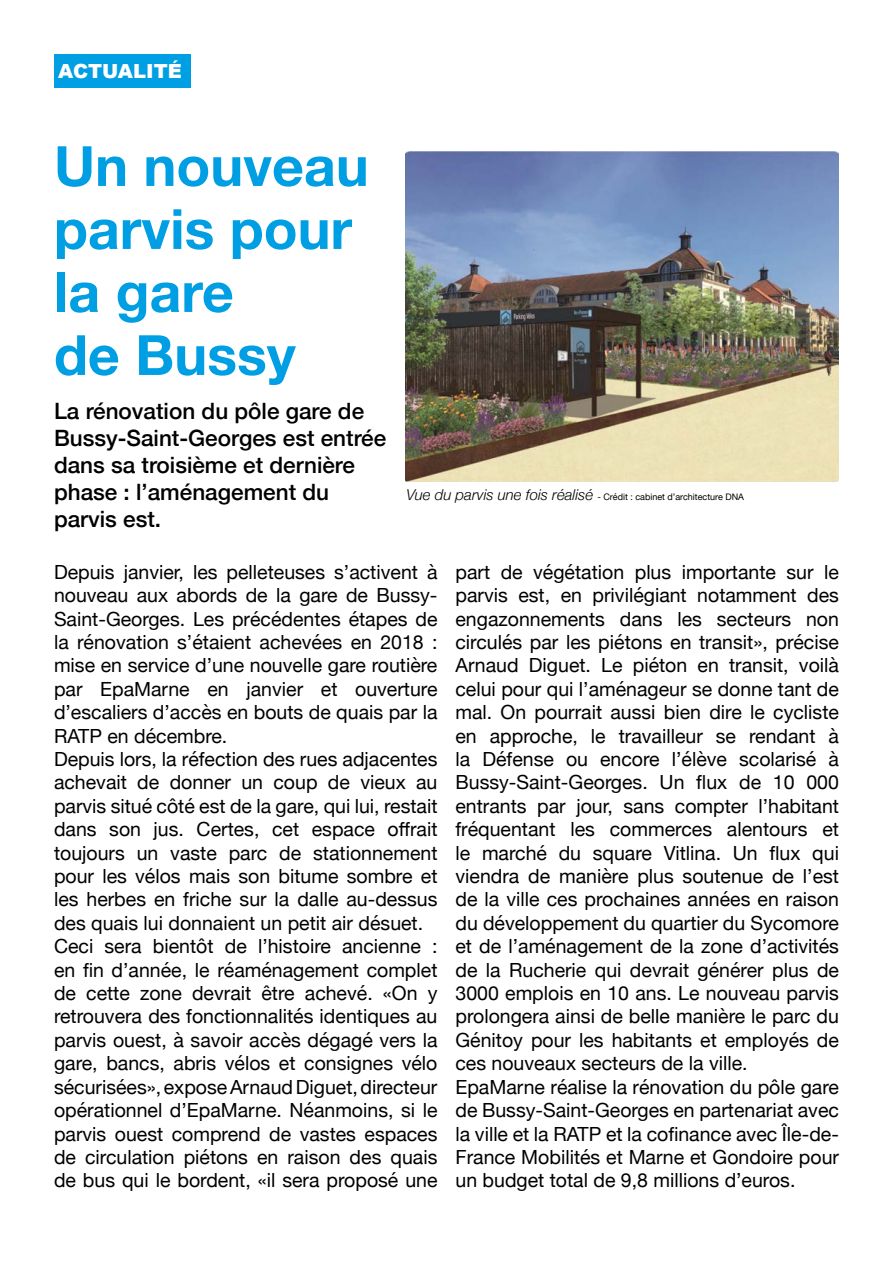
<style>
.page{position:relative;width:893px;height:1263px;background:#fff}
.page>*{position:absolute;margin:0;border:0;box-sizing:border-box;transform-origin:0 0}
.t1{font:700 55.5px/63px "Helvetica Neue";color:#009fe3}
.t2{font:500 22.5px/27px "Helvetica Neue";color:#000}
.t3{font:19.5px/23.4px "Helvetica Neue";color:#000}
.t4{font:900 19.5px "Arial";color:#fff}
.t5{font:9px "Helvetica Neue";color:#000}
.s1{font-weight:300;font-style:italic;font-size:15px}
</style>
<div class="page">
<div style="left:54px;top:54px;width:136px;height:33px;background:#009fe3"></div>
<img style="left:405px;top:151px;width:434px;height:330px">
<p class="t4" style="left:58px;top:56px;width:125px">ACTUALITÉ</p>
<h1 class="t1" style="left:54px;top:136px;width:316px">Un nouveau parvis pour la gare<br>de Bussy</h1>
<p class="t2" style="left:54px;top:396px;width:334px">La rénovation du pôle gare de<br>Bussy-Saint-Georges est entrée dans sa troisième et dernière phase : l’aménagement du parvis est.</p>
<p class="t5" style="left:406px;top:490px;width:339px"><span class="s1">Vue du parvis une fois réalisé</span> - Crédit : cabinet d’architecture DNA</p>
<p class="t3" style="left:54px;top:561px;width:385px">Depuis janvier, les pelleteuses s’activent à nouveau aux abords de la gare de Bussy-Saint-Georges. Les précédentes étapes de la rénovation s’étaient achevées en 2018 : mise en service d’une nouvelle gare routière par EpaMarne en janvier et ouverture d’escaliers d’accès en bouts de quais par la RATP en décembre.<br>Depuis lors, la réfection des rues adjacentes achevait de donner un coup de vieux au parvis situé côté est de la gare, qui lui, restait dans son jus. Certes, cet espace offrait toujours un vaste parc de stationnement pour les vélos mais son bitume sombre et les herbes en friche sur la dalle au-dessus des quais lui donnaient un petit air désuet.<br>Ceci sera bientôt de l’histoire ancienne : en fin d’année, le réaménagement complet de cette zone devrait être achevé. «On y retrouvera des fonctionnalités identiques au parvis ouest, à savoir accès dégagé vers la gare, bancs, abris vélos et consignes vélo sécurisées», expose Arnaud Diguet, directeur opérationnel d’EpaMarne. Néanmoins, si le parvis ouest comprend de vastes espaces de circulation piétons en raison des quais de bus qui le bordent, «il sera proposé une</p>
<p class="t3" style="left:455px;top:561px;width:385px">part de végétation plus importante sur le parvis est, en privilégiant notamment des engazonnements dans les secteurs non circulés par les piétons en transit», précise Arnaud Diguet. Le piéton en transit, voilà celui pour qui l’aménageur se donne tant de mal. On pourrait aussi bien dire le cycliste en approche, le travailleur se rendant à la Défense ou encore l’élève scolarisé à Bussy-Saint-Georges. Un flux de 10 000 entrants par jour, sans compter l’habitant fréquentant les commerces alentours et le marché du square Vitlina. Un flux qui viendra de manière plus soutenue de l’est de la ville ces prochaines années en raison du développement du quartier du Sycomore et de l’aménagement de la zone d’activités de la Rucherie qui devrait générer plus de 3000 emplois en 10 ans. Le nouveau parvis prolongera ainsi de belle manière le parc du Génitoy pour les habitants et employés de ces nouveaux secteurs de la ville.<br>EpaMarne réalise la rénovation du pôle gare de Bussy-Saint-Georges en partenariat avec la ville et la RATP et la cofinance avec Île-de-France Mobilités et Marne et Gondoire pour un budget total de 9,8 millions d’euros.</p>
</div>
